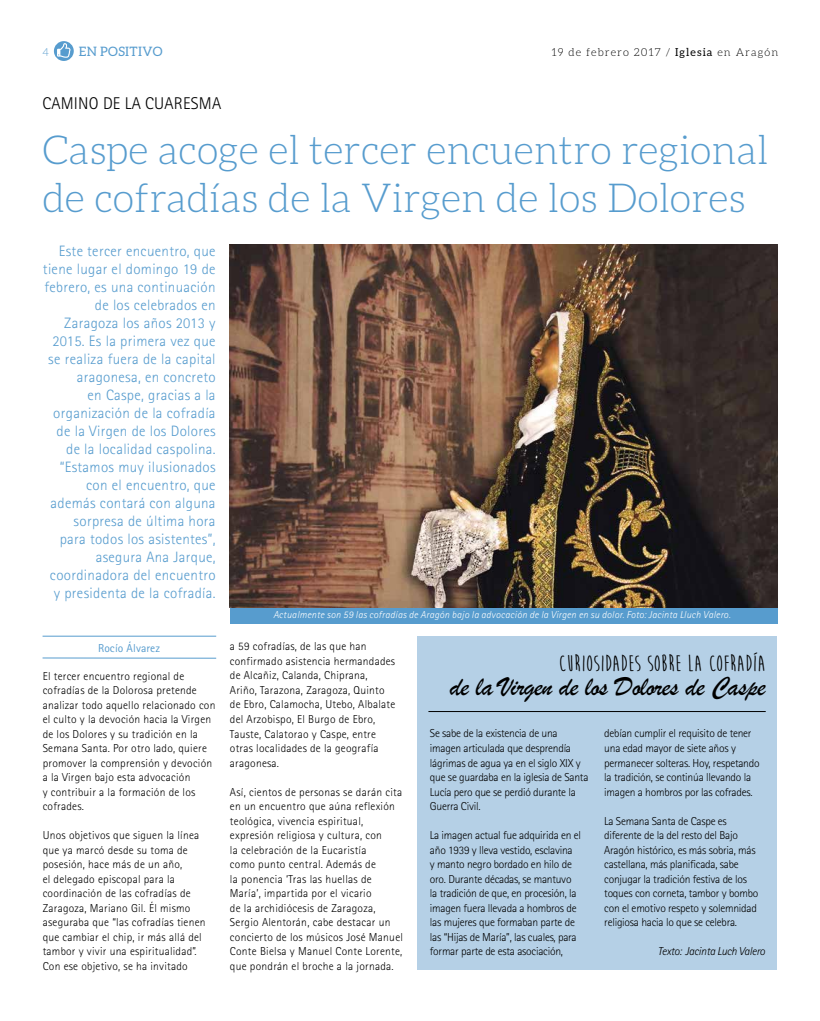
<style>
.page{position:relative;width:820px;height:1021px;background:#fff}
.page>*{position:absolute;margin:0;border:0;box-sizing:border-box;transform-origin:0 0}
.t1{font:300 40px/48px "Aleo";color:#579cce}
.t2{font:28px "Brush Script";letter-spacing:-.02em;color:#000}
.t3{font:700 23px "Moon Flower";letter-spacing:.01em;color:#000}
.t4{font:300 17px "Rotis Sans Serif";letter-spacing:.01em;color:#000}
.t5{font:300 15px/18px "Rotis Sans Serif";letter-spacing:.02em;color:#579cce;text-align:right}
.t6{font:13px "Aleo";letter-spacing:.025em;color:#579cce}
.t7{font:300 11.5px/14.5px "Rotis Sans Serif";letter-spacing:.02em;color:#000}
.t8{font:300 11.5px/14.5px "Rotis Sans Serif";letter-spacing:-.02em;color:#000}
.t9{font:italic 300 11.5px "Rotis Sans Serif";letter-spacing:-.02em;color:#000}
.t10{font:11.5px "Rotis Sans Serif";letter-spacing:.01em;color:#579cce}
.t11{font:300 11px "Aleo";letter-spacing:.1em;color:#000}
.t12{font:300 11px "Aleo";color:#579cce}
.t13{font:italic 300 10px "Rotis Sans Serif";letter-spacing:.025em;color:#fff}
.s1{font-weight:400}
</style>
<div class="page">
<svg style="left:54px;top:41px;width:20px;height:20px"></svg>
<div style="left:230px;top:606px;width:547px;height:17px;background:#579cce"></div>
<img style="left:230px;top:244px;width:547px;height:363px">
<div style="left:417px;top:636px;width:359px;height:333px;background:#b5d0e6"></div>
<hr style="left:428px;top:711px;width:337px;height:1px;background:#000">
<hr style="left:43px;top:636px;width:173px;height:1px;background:#579cce">
<hr style="left:43px;top:657px;width:173px;height:1px;background:#579cce">
<p class="t12" style="left:43px;top:46px;width:8px">4</p>
<p class="t6" style="left:79px;top:44px;width:85px">EN POSITIVO</p>
<p class="t11" style="left:551px;top:46px;width:228px">19 de febrero 2017 / <span class="s1">Iglesia</span> en Aragón</p>
<h3 class="t4" style="left:43px;top:93px;width:180px">CAMINO DE LA CUARESMA</h3>
<h1 class="t1" style="left:43px;top:126px;width:727px">Caspe acoge el tercer encuentro regional de cofradías de la Virgen de los Dolores</h1>
<p class="t5" style="left:43px;top:241px;width:174px">Este tercer encuentro, que tiene lugar el domingo 19 de febrero, es una continuación de los celebrados en<br>Zaragoza los años 2013 y<br>2015. Es la primera vez que se realiza fuera de la capital aragonesa, en concreto<br>en Caspe, gracias a la organización de la cofradía de la Virgen de los Dolores de la localidad caspolina. “Estamos muy ilusionados con el encuentro, que además contará con alguna sorpresa de última hora<br>para todos los asistentes”, asegura Ana Jarque, coordinadora del encuentro y presidenta de la cofradía.</p>
<p class="t10" style="left:98px;top:641px;width:64px">Rocío Álvarez</p>
<p class="t7" style="left:43px;top:668px;width:174px">El tercer encuentro regional de cofradías de la Dolorosa pretende analizar todo aquello relacionado con el culto y la devoción hacia la Virgen de los Dolores y su tradición en la<br>Semana Santa. Por otro lado, quiere promover la comprensión y devoción a la Virgen bajo esta advocación<br>y contribuir a la formación de los cofrades.</p>
<p class="t7" style="left:43px;top:828px;width:164px">Unos objetivos que siguen la línea que ya marcó desde su toma de posesión, hace más de un año,<br>el delegado episcopal para la coordinación de las cofradías de<br>Zaragoza, Mariano Gil. Él mismo aseguraba que “las cofradías tienen que cambiar el chip, ir más allá del tambor y vivir una espiritualidad”.<br>Con ese objetivo, se ha invitado</p>
<p class="t13" style="left:273px;top:609px;width:458px">Actualmente son 59 las cofradías de Aragón bajo la advocación de la Virgen en su dolor. Foto: Jacinta Lluch Valero.</p>
<p class="t7" style="left:230px;top:639px;width:167px">a 59 cofradías, de las que han confirmado asistencia hermandades de Alcañiz, Calanda, Chiprana,<br>Ariño, Tarazona, Zaragoza, Quinto de Ebro, Calamocha, Utebo, Albalate del Arzobispo, El Burgo de Ebro,<br>Tauste, Calatorao y Caspe, entre otras localidades de la geografía aragonesa.</p>
<p class="t7" style="left:230px;top:784px;width:174px">Así, cientos de personas se darán cita en un encuentro que aúna reflexión teológica, vivencia espiritual, expresión religiosa y cultura, con<br>la celebración de la Eucaristía<br>como punto central. Además de<br>la ponencia ‘Tras las huellas de María’, impartida por el vicario<br>de la archidiócesis de Zaragoza, Sergio Alentorán, cabe destacar un concierto de los músicos José Manuel Conte Bielsa y Manuel Conte Lorente, que pondrán el broche a la jornada.</p>
<h3 class="t3" style="left:558px;top:651px;width:208px">CURIOSIDADES SOBRE LA COFRADÍA</h3>
<h2 class="t2" style="left:449px;top:667px;width:317px">de la Virgen de los Dolores de Caspe</h2>
<p class="t8" style="left:604px;top:726px;width:157px">debían cumplir el requisito de tener una edad mayor de siete años y permanecer solteras. Hoy, respetando la tradición, se continúa llevando la imagen a hombros por las cofrades.</p>
<p class="t8" style="left:604px;top:813px;width:156px">La Semana Santa de Caspe es diferente de la del resto del Bajo Aragón histórico, es más sobria, más castellana, más planificada, sabe conjugar la tradición festiva de los toques con corneta, tambor y bombo con el emotivo respeto y solemnidad religiosa hacia lo que se celebra.</p>
<p class="t9" style="left:657px;top:944px;width:109px">Texto: Jacinta Luch Valero</p>
<p class="t8" style="left:430px;top:726px;width:160px">Se sabe de la existencia de una imagen articulada que desprendía lágrimas de agua ya en el siglo XIX y que se guardaba en la iglesia de Santa<br>Lucía pero que se perdió durante la<br>Guerra Civil.</p>
<p class="t8" style="left:430px;top:827px;width:152px">La imagen actual fue adquirida en el año 1939 y lleva vestido, esclavina<br>y manto negro bordado en hilo de oro. Durante décadas, se mantuvo la tradición de que, en procesión, la imagen fuera llevada a hombros de las mujeres que formaban parte de las “Hijas de María”, las cuales, para formar parte de esta asociación,</p>
</div>
